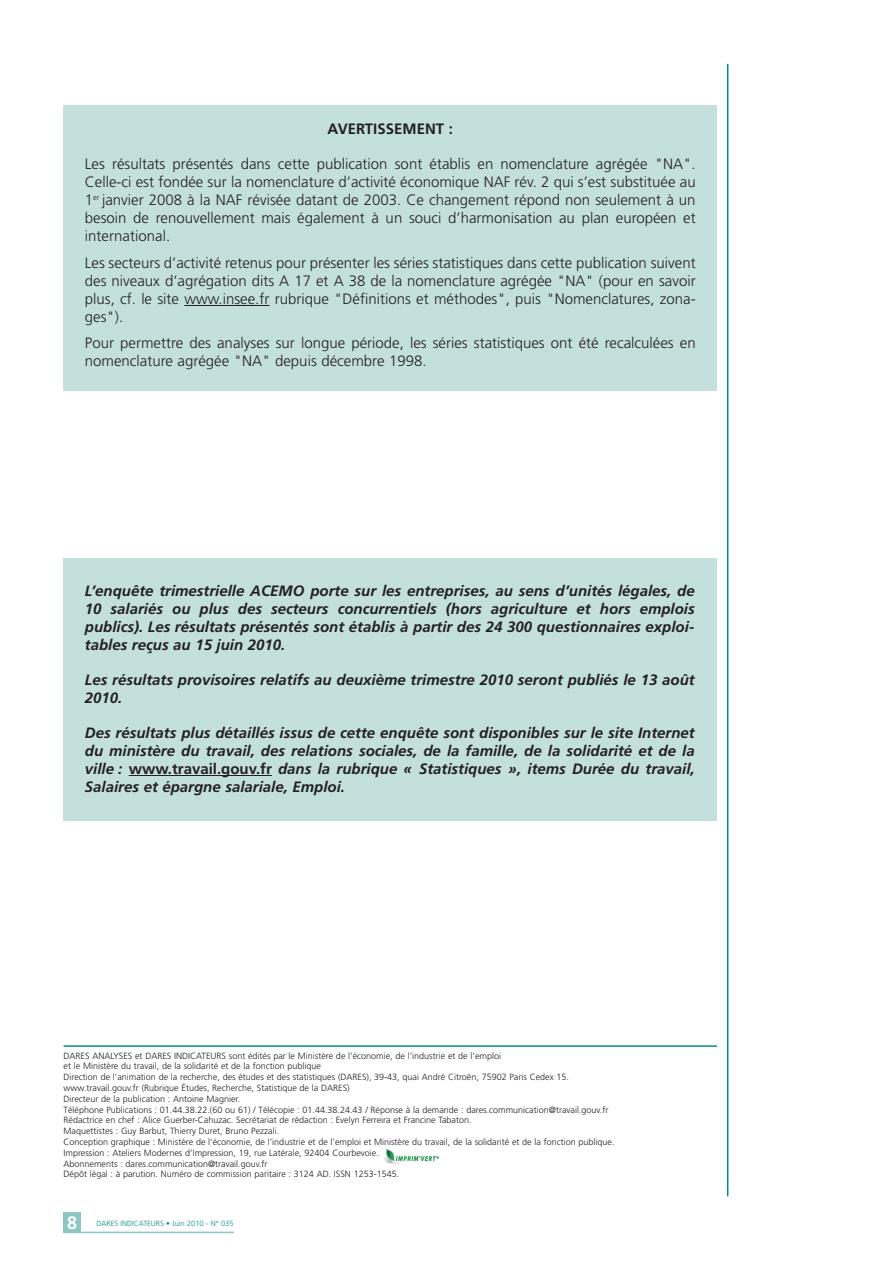
<style>
.page{position:relative;width:893px;height:1263px;background:#fff}
.page>*{position:absolute;margin:0;border:0;box-sizing:border-box;transform-origin:0 0}
.t1{font:700 18px "Frutiger";color:#fff}
.t2{font:300 15px/18px "Frutiger";color:#231f20;text-align:justify}
.t3{font:italic 700 15px/18px "Frutiger";color:#231f20;text-align:justify}
.t4{font:700 15px "Frutiger";color:#231f20}
.t5{font:300 9px/10.8px "Frutiger";color:#231f20}
.t6{font:300 7.5px "Frutiger";color:#008e7f}
.s1{font-style:normal}
</style>
<div class="page">
<div style="left:64px;top:559px;width:653px;height:262px;background:#c3e0dd"></div>
<div style="left:64px;top:105px;width:653px;height:286px;background:#c3e0dd"></div>
<hr style="left:727px;top:64px;width:1px;height:1132px;background:#008e7f">
<hr style="left:64px;top:1045px;width:653px;height:2px;background:#008e7f">
<img style="left:384px;top:1148px;width:55px;height:15px">
<hr style="left:64px;top:1232px;width:170px;height:1px;background:#8cc7c2">
<div style="left:64px;top:1213px;width:17px;height:20px;background:#8cc7c2"></div>
<hr style="left:129px;top:775px;width:40px;height:1px;background:#231f20">
<hr style="left:168px;top:775px;width:89px;height:1px;background:#231f20">
<svg style="left:257px;top:775px;width:15px;height:1px"></svg>
<hr style="left:184px;top:305px;width:35px;height:1px;background:#231f20">
<hr style="left:219px;top:305px;width:50px;height:1px;background:#231f20">
<h2 class="t4" style="left:327px;top:123px;width:127px">AVERTISSEMENT :</h2>
<p class="t2" style="left:85px;top:156px;width:612px">Les résultats présentés dans cette publication sont établis en nomenclature agrégée "NA".<br>Celle-ci est fondée sur la nomenclature d’activité économique NAF rév. 2 qui s’est substituée au 1<sup>er</sup> janvier 2008 à la NAF révisée datant de 2003. Ce changement répond non seulement à un besoin de renouvellement mais également à un souci d’harmonisation au plan européen et international.</p>
<p class="t2" style="left:85px;top:255px;width:612px">Les secteurs d’activité retenus pour présenter les séries statistiques dans cette publication suivent des niveaux d’agrégation dits A 17 et A 38 de la nomenclature agrégée "NA" (pour en savoir plus, cf. le site www.insee.fr rubrique "Définitions et méthodes", puis "Nomenclatures, zona&shy;ges").</p>
<h2 class="t2" style="left:85px;top:335px;width:612px">Pour permettre des analyses sur longue période, les séries statistiques ont été recalculées en nomenclature agrégée "NA" depuis décembre 1998.</h2>
<p class="t3" style="left:85px;top:583px;width:611px">L’enquête trimestrielle ACEMO porte sur les entreprises, au sens d’unités légales, de 10 salariés ou plus des secteurs concurrentiels (hors agriculture et hors emplois publics). Les résultats présentés sont établis à partir des 24 300 questionnaires exploi&shy;tables reçus au 15 juin 2010.</p>
<h2 class="t3" style="left:85px;top:672px;width:611px">Les résultats provisoires relatifs au deuxième trimestre 2010 seront publiés le 13 août<br>2010.</h2>
<p class="t3" style="left:85px;top:725px;width:611px">Des résultats plus détaillés issus de cette enquête sont disponibles sur le site Internet du ministère du travail, des relations sociales, de la famille, de la solidarité et de la ville : <span class="s1">www.travail.gouv.fr</span> dans la rubrique « Statistiques », items Durée du travail, Salaires et épargne salariale, Emploi.</p>
<p class="t5" style="left:64px;top:1051px;width:552px">DARES ANALYSES et DARES INDICATEURS sont édités par le Ministère de l’économie, de l’industrie et de l’emploi<br>et le Ministère du travail, de la solidarité et de la fonction publique<br>Direction de l’animation de la recherche, des études et des statistiques (DARES), 39-43, quai André Citroën, 75902 Paris Cedex 15. www.travail.gouv.fr (Rubrique Études, Recherche, Statistique de la DARES)<br>Directeur de la publication : Antoine Magnier.<br>Téléphone Publications : 01.44.38.22.(60 ou 61) / Télécopie : 01.44.38.24.43 / Réponse à la demande : dares.communication@travail.gouv.fr Rédactrice en chef : Alice Guerber-Cahuzac. Secrétariat de rédaction : Evelyn Ferreira et Francine Tabaton.<br>Maquettistes : Guy Barbut, Thierry Duret, Bruno Pezzali.<br>Conception graphique : Ministère de l’économie, de l’industrie et de l’emploi et Ministère du travail, de la solidarité et de la fonction publique.<br>Impression : Ateliers Modernes d’Impression, 19, rue Latérale, 92404 Courbevoie.<br>Abonnements : dares.communication@travail.gouv.fr<br>Dépôt légal : à parution. Numéro de commission paritaire : 3124 AD. ISSN 1253-1545.</p>
<h1 class="t1" style="left:67px;top:1216px;width:12px">8</h1>
<p class="t6" style="left:97px;top:1221px;width:138px">DARES INDICATEURS • Juin 2010 - N° 035</p>
</div>
